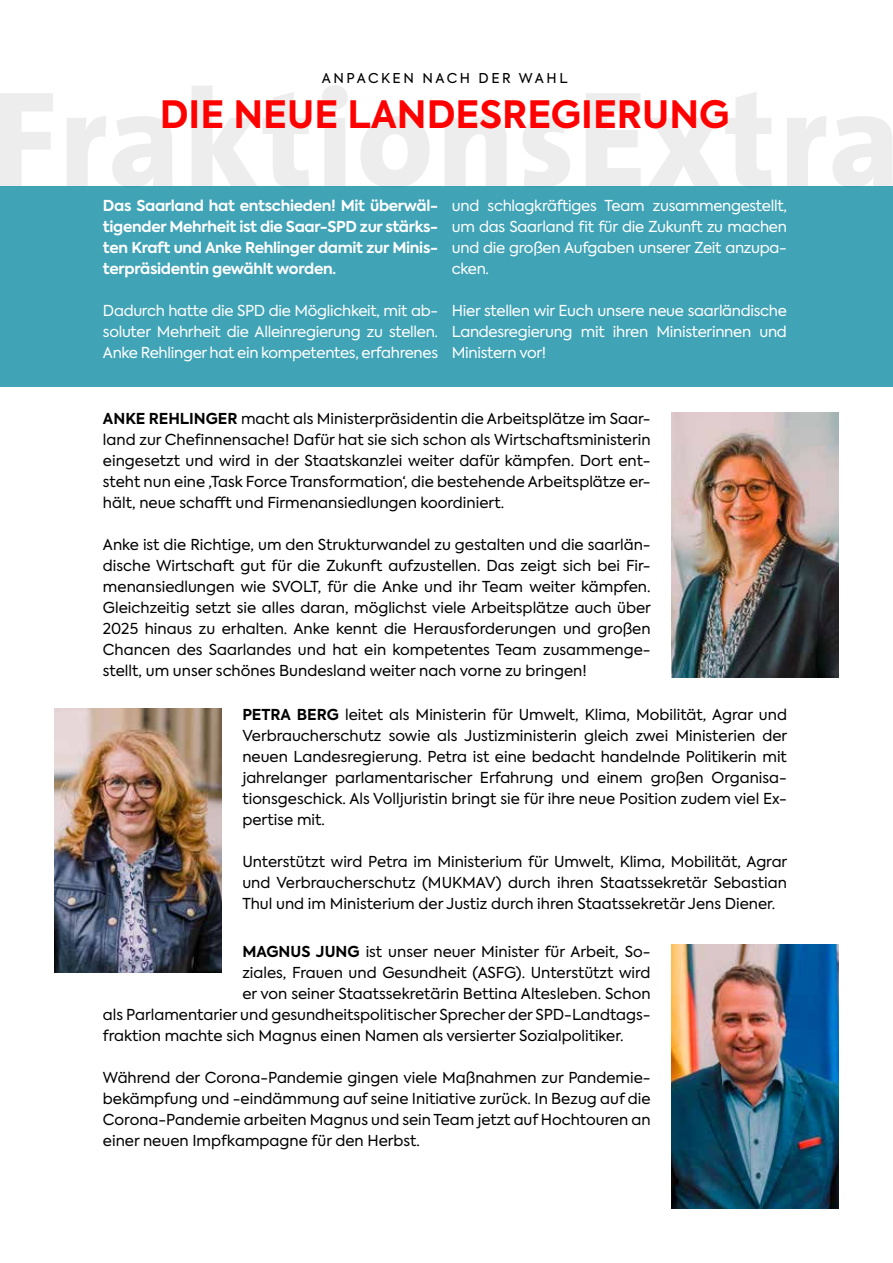
<style>
.page{position:relative;width:893px;height:1263px;background:#fff}
.page>*{position:absolute;margin:0;border:0;box-sizing:border-box;transform-origin:0 0}
.t1{font:700 37.5px "Axiforma";color:#f00}
.t2{font:15px/21px "Axiforma";color:#000;text-align:justify}
.t3{font:15px/21px "Axiforma";letter-spacing:-.02em;color:#fff;text-align:justify}
.t4{font:700 15px/21px "Axiforma";letter-spacing:-.02em;color:#fff;text-align:justify}
.t5{font:13.5px "Axiforma";letter-spacing:.19em;color:#000}
.s1{font-weight:700}
</style>
<div class="page">
<svg style="left:0;top:85px;width:893px;height:101px"></svg>
<div style="left:0;top:186px;width:893px;height:201px;background:#40a3b6"></div>
<img style="left:672px;top:413px;width:167px;height:264px">
<img style="left:54px;top:708px;width:167px;height:264px">
<img style="left:672px;top:945px;width:167px;height:264px">
<p class="t5" style="left:322px;top:69px;width:247px">ANPACKEN NACH DER WAHL</p>
<h1 class="t1" style="left:160px;top:89px;width:571px">DIE NEUE LANDESREGIERUNG</h1>
<p class="t4" style="left:103px;top:195px;width:337px">Das Saarland hat entschieden! Mit überwäl&shy;tigender Mehrheit ist die Saar-SPD zur stärks&shy;ten Kraft und Anke Rehlinger damit zur Minis&shy;terpräsidentin gewählt worden.</p>
<p class="t3" style="left:103px;top:300px;width:337px">Dadurch hatte die SPD die Möglichkeit, mit ab&shy;soluter Mehrheit die Alleinregierung zu stellen.<br>Anke Rehlinger hat ein kompetentes, erfahrenes</p>
<p class="t3" style="left:452px;top:195px;width:337px">und schlagkräftiges Team zusammengestellt, um das Saarland fit für die Zukunft zu machen und die großen Aufgaben unserer Zeit anzupa&shy;cken.</p>
<p class="t3" style="left:452px;top:300px;width:337px">Hier stellen wir Euch unsere neue saarländische Landesregierung mit ihren Ministerinnen und Ministern vor!</p>
<p class="t2" style="left:103px;top:409px;width:549px"><span class="s1">ANKE REHLINGER</span> macht als Ministerpräsidentin die Arbeitsplätze im Saar&shy;land zur Chefinnensache! Dafür hat sie sich schon als Wirtschaftsministerin eingesetzt und wird in der Staatskanzlei weiter dafür kämpfen. Dort ent&shy;steht nun eine ‚Task Force Transformation‘, die bestehende Arbeitsplätze er&shy;hält, neue schafft und Firmenansiedlungen koordiniert.</p>
<p class="t2" style="left:103px;top:535px;width:549px">Anke ist die Richtige, um den Strukturwandel zu gestalten und die saarlän&shy;dische Wirtschaft gut für die Zukunft aufzustellen. Das zeigt sich bei Fir&shy;menansiedlungen wie SVOLT, für die Anke und ihr Team weiter kämpfen.<br>Gleichzeitig setzt sie alles daran, möglichst viele Arbeitsplätze auch über 2025 hinaus zu erhalten. Anke kennt die Herausforderungen und großen Chancen des Saarlandes und hat ein kompetentes Team zusammenge&shy;stellt, um unser schönes Bundesland weiter nach vorne zu bringen!</p>
<p class="t2" style="left:242px;top:704px;width:546px"><span class="s1">PETRA BERG</span> leitet als Ministerin für Umwelt, Klima, Mobilität, Agrar und Verbraucherschutz sowie als Justizministerin gleich zwei Ministerien der neuen Landesregierung. Petra ist eine bedacht handelnde Politikerin mit jahrelanger parlamentarischer Erfahrung und einem großen Organisa&shy;tionsgeschick. Als Volljuristin bringt sie für ihre neue Position zudem viel Ex&shy;pertise mit.</p>
<p class="t2" style="left:242px;top:851px;width:546px">Unterstützt wird Petra im Ministerium für Umwelt, Klima, Mobilität, Agrar und Verbraucherschutz (MUKMAV) durch ihren Staatssekretär Sebastian Thul und im Ministerium der Justiz durch ihren Staatssekretär Jens Diener.</p>
<p class="t2" style="left:242px;top:941px;width:410px"><span class="s1">MAGNUS JUNG</span> ist unser neuer Minister für Arbeit, So-</p>
<p class="t2" style="left:242px;top:962px;width:410px">ziales, Frauen und Gesundheit (ASFG). Unterstützt wird</p>
<p class="t2" style="left:242px;top:983px;width:410px">er von seiner Staatssekretärin Bettina Altesleben. Schon</p>
<p class="t2" style="left:103px;top:1004px;width:549px">als Parlamentarier und gesundheitspolitischer Sprecher der SPD-Landtags-</p>
<p class="t2" style="left:103px;top:1025px;width:522px">fraktion machte sich Magnus einen Namen als versierter Sozialpolitiker.</p>
<p class="t2" style="left:103px;top:1067px;width:549px">Während der Corona-Pandemie gingen viele Maßnahmen zur Pandemie&shy;bekämpfung und -eindämmung auf seine Initiative zurück. In Bezug auf die Corona-Pandemie arbeiten Magnus und sein Team jetzt auf Hochtouren an einer neuen Impfkampagne für den Herbst.</p>
</div>
